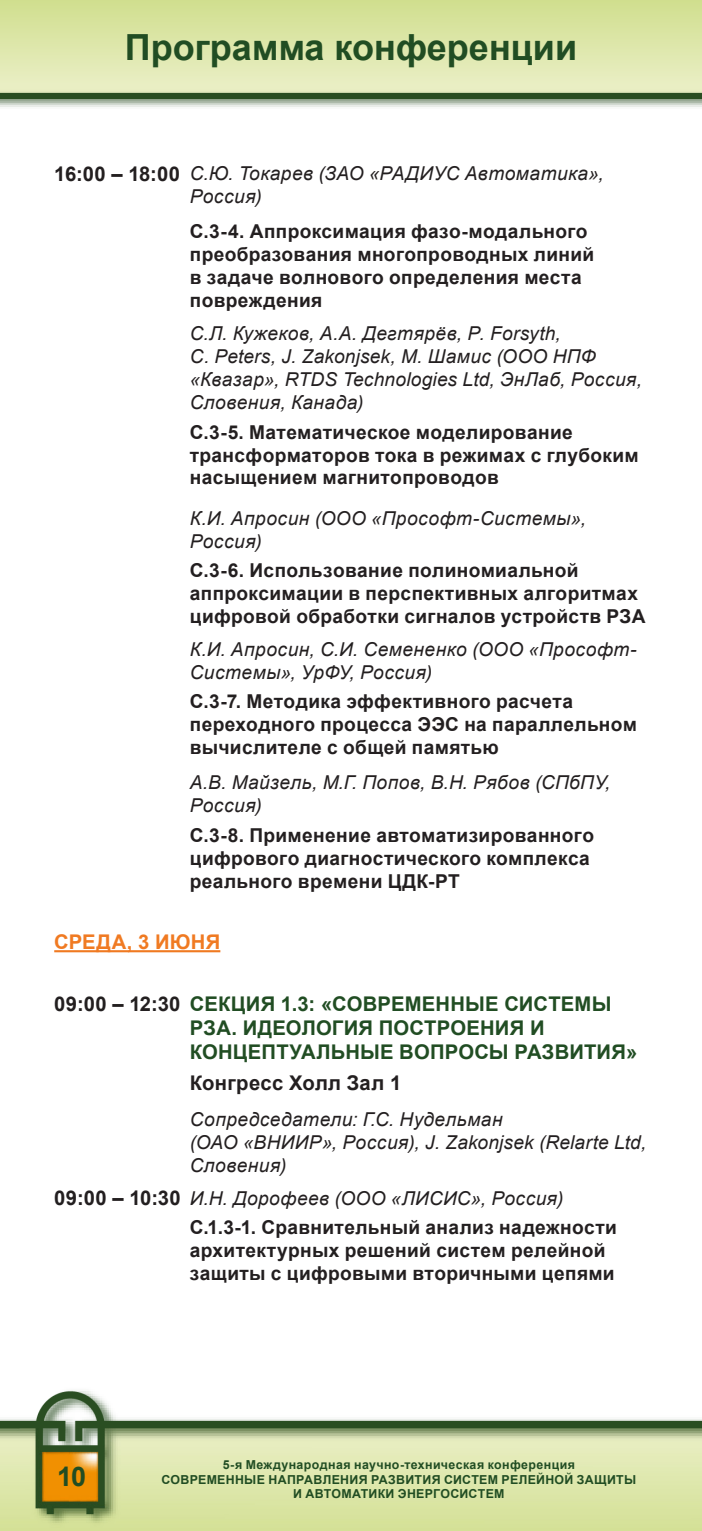
<style>
.page{position:relative;width:702px;height:1531px;background:#fff}
.page>*{position:absolute;margin:0;border:0;box-sizing:border-box;transform-origin:0 0}
.t1{font:700 36px "Arial";color:#214d23}
.t2{font:700 27px "Arial";color:#214d23}
.BASREC_table_text_bo{font:700 20.25px/24.3px "Arial";letter-spacing:.01em;color:#214d23}
.BASREC_table_data{font:700 20.25px "Arial";letter-spacing:.015em;color:#231f20}
.BASREC_table_text_bo-2{font:700 20.25px "Arial";letter-spacing:.015em;color:#231f20}
.BASREC_table_data__д{font:700 20.25px "Arial";letter-spacing:.01em;color:#f07a22}
.BASREC_table_text_bo-3{font:700 19.12px/22.9px "Arial";letter-spacing:.02em;color:#231f20}
.BASREC_table_text_it{font:italic 19.12px/22.9px "Arial";letter-spacing:.025em;color:#231f20}
.BASREC_table_text_it-2{font:700 19.12px/22.9px "Arial";letter-spacing:.02em;color:#231f20}
.t3{font:700 12.38px/14.8px "Arial";letter-spacing:.025em;color:#214d23;text-align:center}
</style>
<div class="page">
<img style="left:0;top:1390px;width:702px;height:141px">
<img style="left:0;top:0;width:702px;height:107px">
<hr style="left:54px;top:950px;width:166px;height:2px;background:#f07a22">
<h1 class="t1" style="left:125px;top:23px;width:454px">Программа конференции</h1>
<p class="BASREC_table_data" style="left:54px;top:160px;width:127px">16:00 – 18:00</p>
<p class="BASREC_table_text_it" style="left:190px;top:162px;width:415px">С.Ю. Токарев (ЗАО «РАДИУС Автоматика»,<br>Россия)</p>
<p class="BASREC_table_text_it-2" style="left:190px;top:221px;width:406px">С.3-4. Аппроксимация фазо-модального преобразования многопроводных линий в задаче волнового определения места повреждения</p>
<p class="BASREC_table_text_it" style="left:190px;top:322px;width:453px">С.Л. Кужеков, А.А. Дегтярёв, P. Forsyth,<br>C. Peters, J. Zakonjsek, М. Шамис (ООО НПФ «Квазар», RTDS Technologies Ltd, ЭнЛаб, Россия, Словения, Канада)</p>
<p class="BASREC_table_text_bo-3" style="left:190px;top:421px;width:450px">С.3-5. Математическое моделирование трансформаторов тока в режимах с глубоким насыщением магнитопроводов</p>
<p class="BASREC_table_text_it" style="left:190px;top:507px;width:398px">К.И. Апросин (ООО «Прософт-Системы»,<br>Россия)</p>
<p class="BASREC_table_text_bo-3" style="left:190px;top:559px;width:457px">С.3-6. Использование полиномиальной аппроксимации в перспективных алгоритмах цифровой обработки сигналов устройств РЗА</p>
<p class="BASREC_table_text_it" style="left:190px;top:638px;width:448px">К.И. Апросин, С.И. Семененко (ООО «Прософт-<br>Системы», УрФУ, Россия)</p>
<p class="BASREC_table_text_bo-3" style="left:190px;top:690px;width:448px">С.3-7. Методика эффективного расчета переходного процесса ЭЭС на параллельном вычислителе с общей памятью</p>
<p class="BASREC_table_text_it" style="left:190px;top:771px;width:422px">А.В. Майзель, М.Г. Попов, В.Н. Рябов (СПбПУ,<br>Россия)</p>
<p class="BASREC_table_text_bo-3" style="left:190px;top:824px;width:405px">С.3-8. Применение автоматизированного цифрового диагностического комплекса реального времени ЦДК-РТ</p>
<p class="BASREC_table_data__д" style="left:54px;top:928px;width:168px">СРЕДА, 3 ИЮНЯ</p>
<p class="BASREC_table_data" style="left:54px;top:990px;width:128px">09:00 – 12:30</p>
<p class="BASREC_table_text_bo" style="left:190px;top:992px;width:449px">СЕКЦИЯ 1.3: «СОВРЕМЕННЫЕ СИСТЕМЫ<br>РЗА. ИДЕОЛОГИЯ ПОСТРОЕНИЯ И<br>КОНЦЕПТУАЛЬНЫЕ ВОПРОСЫ РАЗВИТИЯ»</p>
<p class="BASREC_table_text_bo-2" style="left:190px;top:1069px;width:213px">Конгресс Холл Зал 1</p>
<p class="BASREC_table_text_it" style="left:190px;top:1108px;width:458px">Сопредседатели: Г.С. Нудельман<br>(ОАО «ВНИИР», Россия), J. Zakonjsek (Relarte Ltd,<br>Словения)</p>
<p class="BASREC_table_data" style="left:54px;top:1185px;width:128px">09:00 – 10:30</p>
<p class="BASREC_table_text_it" style="left:190px;top:1187px;width:375px">И.Н. Дорофеев (ООО «ЛИСИС», Россия)</p>
<p class="BASREC_table_text_bo-3" style="left:190px;top:1216px;width:428px">С.1.3-1. Сравнительный анализ надежности архитектурных решений систем релейной защиты с цифровыми вторичными цепями</p>
<h2 class="t2" style="left:57px;top:1458px;width:30px">10</h2>
<p class="t3" style="left:161px;top:1457px;width:476px">5-я Международная научно-техническая конференция<br>СОВРЕМЕННЫЕ НАПРАВЛЕНИЯ РАЗВИТИЯ СИСТЕМ РЕЛЕЙНОЙ ЗАЩИТЫ<br>И АВТОМАТИКИ ЭНЕРГОСИСТЕМ</p>
</div>
